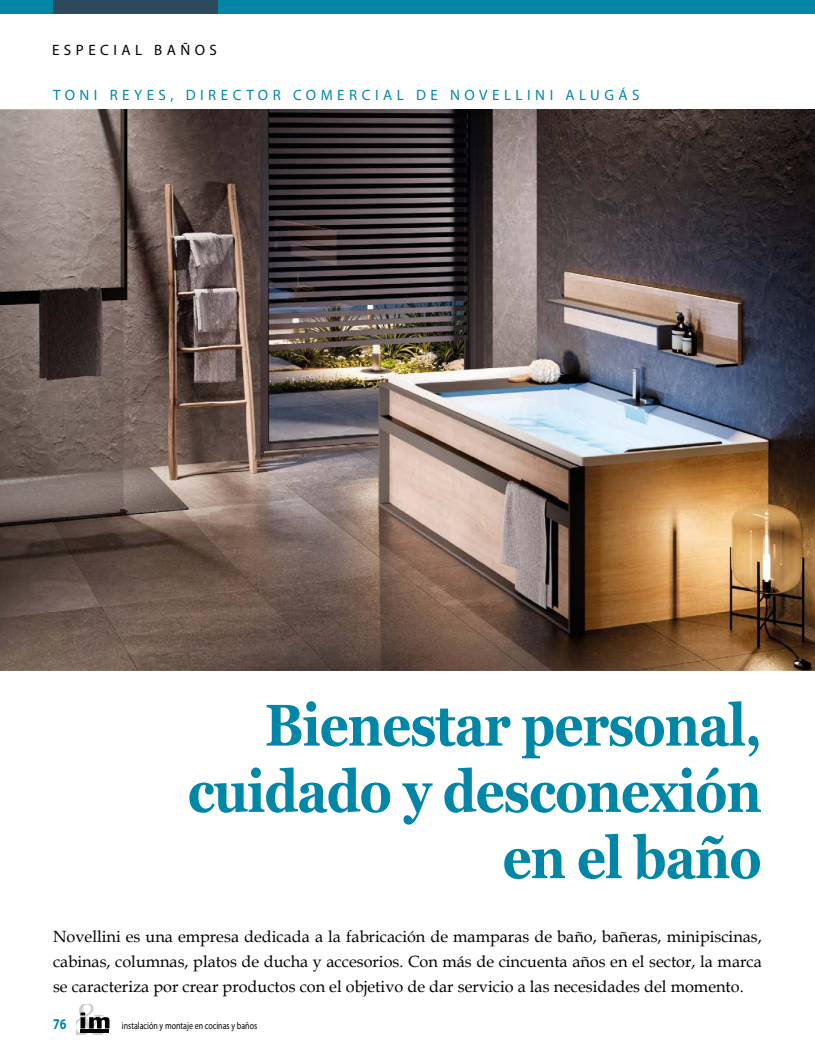
<style>
.page{position:relative;width:815px;height:1063px;background:#fff}
.page>*{position:absolute;margin:0;border:0;box-sizing:border-box;transform-origin:0 0}
.t1{font:700 58.75px/66.2px "Georgia";letter-spacing:-.02em;color:#0087a8;text-align:right;scale:.87 1}
.t2{font:16.25px/25px "Book Antiqua";color:#000;text-align:justify}
.t3{font:15px "Myriad Pro";letter-spacing:.3em;color:#0087a8}
.t4{font:15px "Myriad Pro";letter-spacing:.3em;color:#000}
.t5{font:700 15px "Myriad Pro";color:#0087a8;scale:.8 1}
.t6{font:10px "Myriad Pro";color:#000;scale:.8 1}
</style>
<div class="page">
<div style="left:0;top:0;width:815px;height:14px;background:#0087a8"></div>
<div style="left:53px;top:0;width:165px;height:14px;background:#2c4a5c"></div>
<svg style="left:77px;top:1005px;width:32px;height:30px"></svg>
<img style="left:0;top:110px;width:815px;height:561px">
<p class="t4" style="left:52px;top:41px;width:166px">ESPECIAL BAÑOS</p>
<p class="t3" style="left:53px;top:86px;width:588px">TONI REYES, DIRECTOR COMERCIAL DE NOVELLINI ALUGÁS</p>
<h1 class="t1" style="left:188px;top:689px;width:661px">Bienestar personal, cuidado y desconexión en el baño</h1>
<p class="t2" style="left:53px;top:923px;width:710px">Novellini es una empresa dedicada a la fabricación de mamparas de baño, bañeras, minipiscinas, cabinas, columnas, platos de ducha y accesorios. Con más de cincuenta años en el sector, la marca se caracteriza por crear productos con el objetivo de dar servicio a las necesidades del momento.</p>
<p class="t5" style="left:53px;top:1014px;width:18px">76</p>
<p class="t6" style="left:122px;top:1019px;width:171px">instalación y montaje en cocinas y baños</p>
</div>
